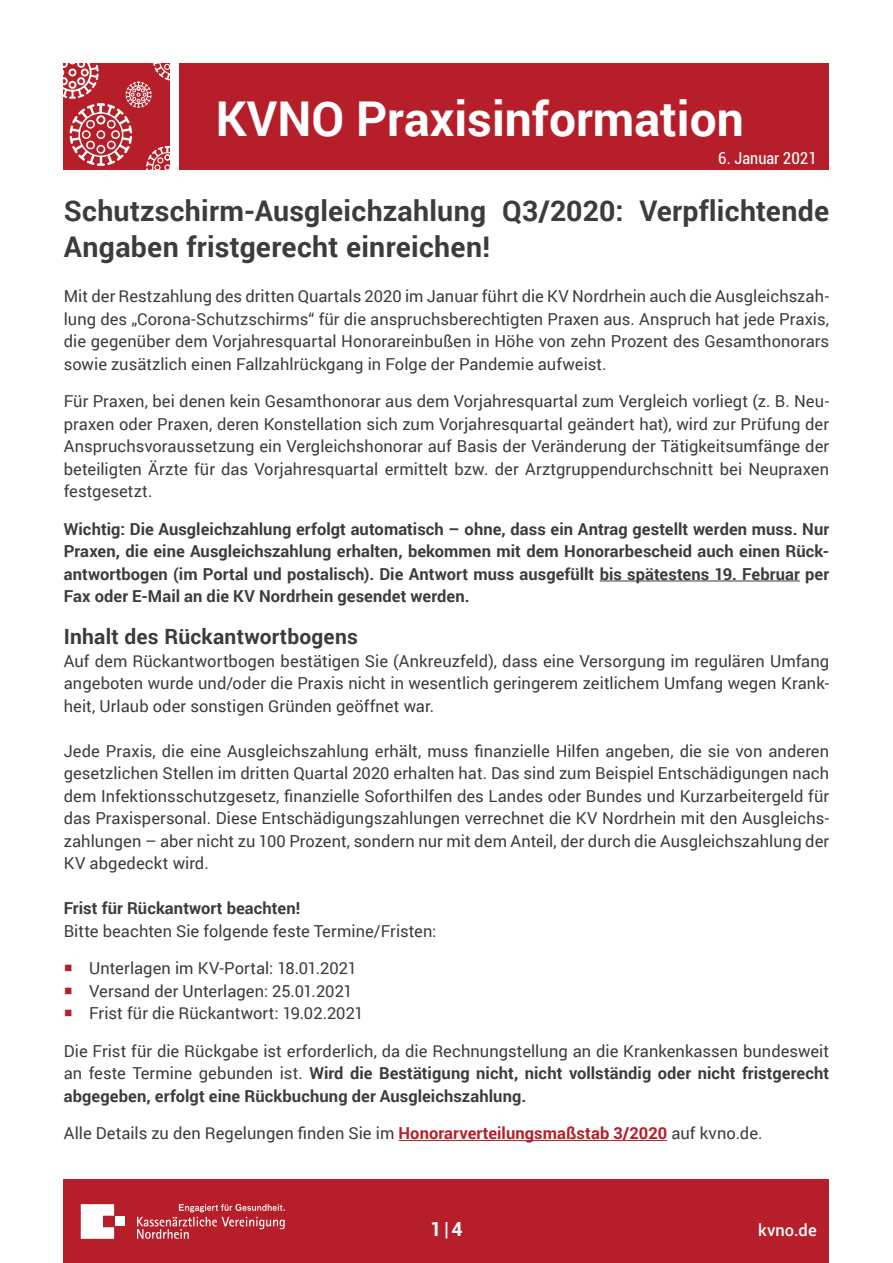
<style>
.page{position:relative;width:893px;height:1263px;background:#fff}
.page>*{position:absolute;margin:0;border:0;box-sizing:border-box;transform-origin:0 0}
.t1{font:700 48px "Roboto";color:#fff}
.FT-11{font:700 28.5px/36px "Roboto";letter-spacing:.01em;color:#3c3c3b}
.FT-11-2{font:700 21px "Roboto";letter-spacing:.01em;color:#3c3c3b}
.t2{font:700 19.5px "Roboto";color:#fff}
.FT-11-3{font:16.5px/22.5px "Roboto";letter-spacing:.005em;color:#3c3c3b;text-align:justify}
.FT-11-4{font:700 16.5px/22.5px "Roboto";letter-spacing:.005em;color:#3c3c3b;text-align:justify}
.t3{font:condensed 16.5px "Roboto";color:#fff}
.t4{font:500 16.5px "Roboto";letter-spacing:.005em;color:#fff}
.s1{color:#b61f29}
.s2{font-weight:400}
.s3{font-weight:700;color:#b61f29}
</style>
<div class="page">
<div style="left:180px;top:64px;width:649px;height:106px;background:#b61f29"></div>
<svg style="left:64px;top:64px;width:106px;height:106px;background:#c34750"></svg>
<div style="left:64px;top:1180px;width:765px;height:83px;background:#b61f29"></div>
<svg style="left:81px;top:1204px;width:33px;height:35px"></svg>
<div style="left:116px;top:1216px;width:9px;height:10px;background:#fff"></div>
<svg style="left:137px;top:1204px;width:148px;height:35px"></svg>
<hr style="left:600px;top:581px;width:200px;height:1px;background:#3c3c3b">
<hr style="left:398px;top:1140px;width:269px;height:1px;background:#b61f29">
<h1 class="t1" style="left:216px;top:85px;width:530px">KVNO Praxisinformation</h1>
<p class="t3" style="left:718px;top:147px;width:100px">6. Januar 2021</p>
<p class="FT-11" style="left:64px;top:192px;width:767px">Schutzschirm-Ausgleichzahlung Q3/2020: Verpflichtende<br>Angaben fristgerecht einreichen!</p>
<p class="FT-11-3" style="left:64px;top:284px;width:767px">Mit der Restzahlung des dritten Quartals 2020 im Januar führt die KV Nordrhein auch die Ausgleichszah&shy;lung des „Corona-Schutzschirms“ für die anspruchsberechtigten Praxen aus. Anspruch hat jede Praxis, die gegenüber dem Vorjahresquartal Honorareinbußen in Höhe von zehn Prozent des Gesamthonorars sowie zusätzlich einen Fallzahlrückgang in Folge der Pandemie aufweist.</p>
<p class="FT-11-3" style="left:64px;top:389px;width:767px">Für Praxen, bei denen kein Gesamthonorar aus dem Vorjahresquartal zum Vergleich vorliegt (z. B. Neu&shy;praxen oder Praxen, deren Konstellation sich zum Vorjahresquartal geändert hat), wird zur Prüfung der Anspruchsvoraussetzung ein Vergleichshonorar auf Basis der Veränderung der Tätigkeitsumfänge der beteiligten Ärzte für das Vorjahresquartal ermittelt bzw. der Arztgruppendurchschnitt bei Neupraxen festgesetzt.</p>
<p class="FT-11-4" style="left:64px;top:517px;width:767px">Wichtig: Die Ausgleichzahlung erfolgt automatisch – ohne, dass ein Antrag gestellt werden muss. Nur Praxen, die eine Ausgleichszahlung erhalten, bekommen mit dem Honorarbescheid auch einen Rück&shy;antwortbogen (im Portal und postalisch). Die Antwort muss ausgefüllt bis spätestens 19. Februar per Fax oder E-Mail an die KV Nordrhein gesendet werden.</p>
<p class="FT-11-2" style="left:64px;top:622px;width:296px">Inhalt des Rückantwortbogens</p>
<p class="FT-11-3" style="left:64px;top:649px;width:767px">Auf dem Rückantwortbogen bestätigen Sie (Ankreuzfeld), dass eine Versorgung im regulären Umfang angeboten wurde und/oder die Praxis nicht in wesentlich geringerem zeitlichem Umfang wegen Krank&shy;heit, Urlaub oder sonstigen Gründen geöffnet war.</p>
<p class="FT-11-3" style="left:64px;top:739px;width:767px">Jede Praxis, die eine Ausgleichszahlung erhält, muss finanzielle Hilfen angeben, die sie von anderen gesetzlichen Stellen im dritten Quartal 2020 erhalten hat. Das sind zum Beispiel Entschädigungen nach dem Infektionsschutzgesetz, finanzielle Soforthilfen des Landes oder Bundes und Kurzarbeitergeld für das Praxispersonal. Diese Entschädigungszahlungen verrechnet die KV Nordrhein mit den Ausgleichs&shy;zahlungen – aber nicht zu 100 Prozent, sondern nur mit dem Anteil, der durch die Ausgleichszahlung der KV abgedeckt wird.</p>
<p class="FT-11-4" style="left:64px;top:896px;width:238px">Frist für Rückantwort beachten!</p>
<p class="FT-11-3" style="left:64px;top:919px;width:374px">Bitte beachten Sie folgende feste Termine/Fristen:</p>
<p class="FT-11-3" style="left:64px;top:956px;width:295px"><span class="s1">○</span> Unterlagen im KV-Portal: 18.01.2021</p>
<p class="FT-11-3" style="left:64px;top:979px;width:291px"><span class="s1">○</span> Versand der Unterlagen: 25.01.2021</p>
<p class="FT-11-3" style="left:64px;top:1001px;width:302px"><span class="s1">○</span> Frist für die Rückantwort: 19.02.2021</p>
<p class="FT-11-4" style="left:64px;top:1039px;width:767px"><span class="s2">Die Frist für die Rückgabe ist erforderlich, da die Rechnungstellung an die Krankenkassen bundesweit an feste Termine gebunden ist.</span> Wird die Bestätigung nicht, nicht vollständig oder nicht fristgerecht abgegeben, erfolgt eine Rückbuchung der Ausgleichszahlung.</p>
<p class="FT-11-3" style="left:64px;top:1121px;width:700px">Alle Details zu den Regelungen finden Sie im <span class="s3">Honorarverteilungsmaßstab 3/2020</span> auf kvno.de.</p>
<p class="t2" style="left:430px;top:1215px;width:34px">1|4</p>
<p class="t4" style="left:758px;top:1218px;width:60px">kvno.de</p>
</div>
